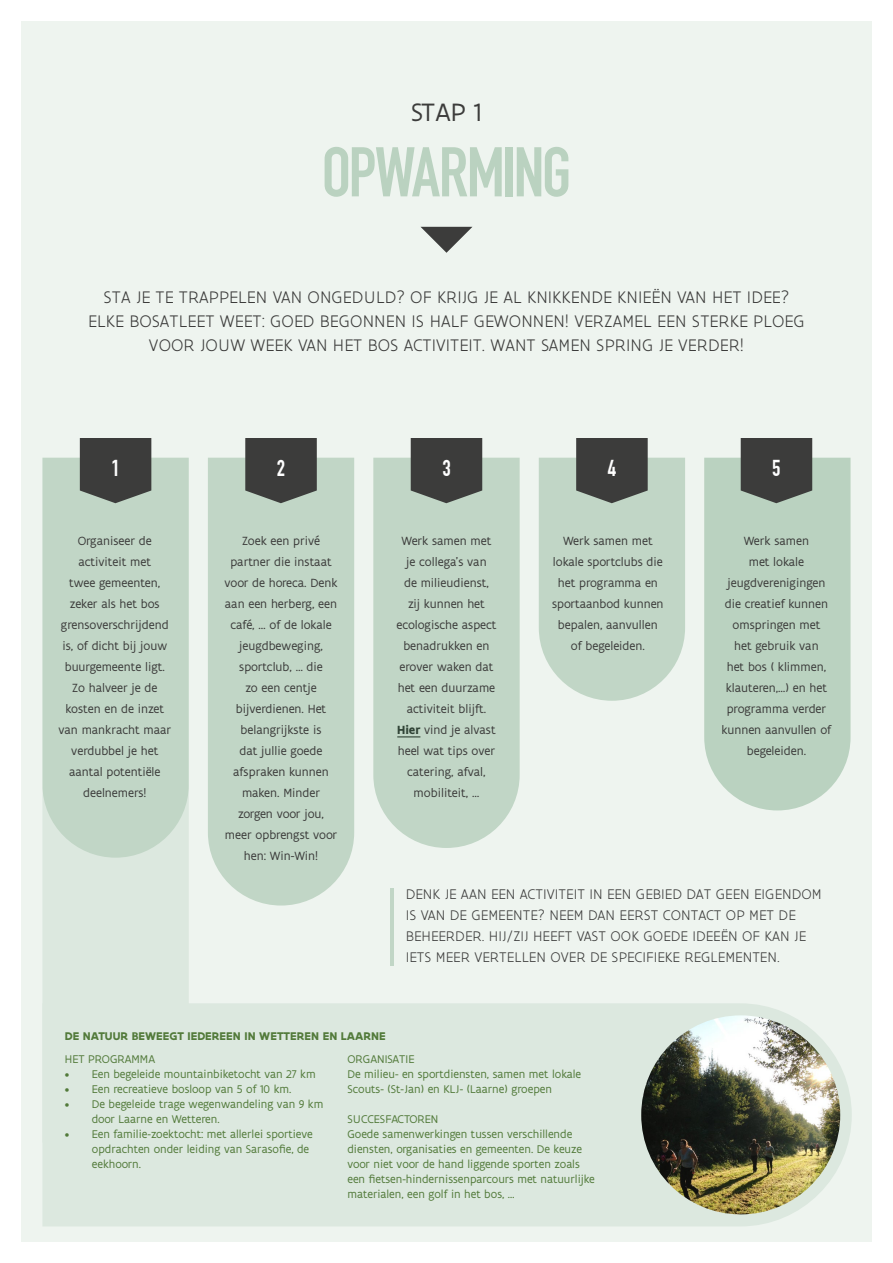
<style>
.page{position:relative;width:893px;height:1263px;background:#fff}
.page>*{position:absolute;margin:0;border:0;box-sizing:border-box;transform-origin:0 0}
.t1{font:700 69px "DIN Condensed";letter-spacing:-.035em;color:#bad2c0}
.t2{font:27px "Flanders Art Sans";color:#3c3c3b}
.t3{font:700 22.5px "DIN Condensed";color:#fff}
.t4{font:300 18px/24px "Flanders Art Sans";letter-spacing:.005em;color:#3c3c3b;text-align:center}
.t5{font:300 15px/21px "Flanders Art Sans";letter-spacing:.005em;color:#3c3c3b}
.t6{font:12.75px/21px "Flanders Art Sans";color:#3c3c3b;text-align:center}
.t7{font:12px/15px "Flanders Art Sans";color:#527a3a}
.t8{font:700 12px "Flanders Art Sans";letter-spacing:.005em;color:#527a3a}
.s1{font-weight:700;color:#304336}
</style>
<div class="page">
<div style="left:21px;top:21px;width:851px;height:1220px;background:#eef4ef"></div>
<div style="left:42px;top:858px;width:147px;height:145px;background:#dce8df"></div>
<svg style="left:421px;top:227px;width:51px;height:26px"></svg>
<div style="left:42px;top:458px;width:147px;height:400px;background:#c1d6c6"></div>
<div style="left:208px;top:458px;width:146px;height:447px;background:#c1d6c6"></div>
<div style="left:373px;top:458px;width:147px;height:390px;background:#c1d6c6"></div>
<div style="left:704px;top:458px;width:146px;height:352px;background:#bad2c0"></div>
<svg style="left:80px;top:438px;width:71px;height:65px;background:#484a48"></svg>
<svg style="left:245px;top:438px;width:72px;height:65px;background:#494b49"></svg>
<svg style="left:411px;top:438px;width:71px;height:65px;background:#484a48"></svg>
<svg style="left:539px;top:438px;width:146px;height:263px;background:#b6c8ba"></svg>
<svg style="left:741px;top:438px;width:71px;height:65px;background:#474a47"></svg>
<svg style="left:397px;top:736px;width:23px;height:1px"></svg>
<div style="left:42px;top:1003px;width:810px;height:223px;background:#dce8df"></div>
<img style="left:641px;top:1015px;width:199px;height:199px;border-radius:99px">
<hr style="left:390px;top:888px;width:4px;height:77px;background:#c1d6c6">
<h2 class="t2" style="left:411px;top:95px;width:72px">STAP 1</h2>
<h1 class="t1" style="left:322px;top:132px;width:251px">OPWARMING</h1>
<h3 class="t4" style="left:88px;top:286px;width:718px">STA JE TE TRAPPELEN VAN ONGEDULD? OF KRIJG JE AL KNIKKENDE KNIEËN VAN HET IDEE?<br>ELKE BOSATLEET WEET: GOED BEGONNEN IS HALF GEWONNEN! VERZAMEL EEN STERKE PLOEG<br>VOOR JOUW WEEK VAN HET BOS ACTIVITEIT. WANT SAMEN SPRING JE VERDER!</h3>
<h3 class="t3" style="left:111px;top:455px;width:10px">1</h3>
<h3 class="t3" style="left:277px;top:455px;width:10px">2</h3>
<h3 class="t3" style="left:442px;top:455px;width:10px">3</h3>
<h3 class="t3" style="left:608px;top:455px;width:10px">4</h3>
<h3 class="t3" style="left:772px;top:455px;width:10px">5</h3>
<p class="t6" style="left:59px;top:530px;width:114px">Organiseer de activiteit met<br>twee gemeenten, zeker als het bos grensoverschrijdend is, of dicht bij jouw buurgemeente ligt.<br>Zo halveer je de kosten en de inzet van mankracht maar verdubbel je het aantal potentiële deelnemers!</p>
<p class="t6" style="left:225px;top:530px;width:115px">Zoek een privé partner die instaat voor de horeca. Denk aan een herberg, een café, … of de lokale jeugdbeweging, sportclub, … die<br>zo een centje bijverdienen. Het belangrijkste is<br>dat jullie goede afspraken kunnen maken. Minder zorgen voor jou, meer opbrengst voor hen: Win-Win!</p>
<p class="t6" style="left:396px;top:530px;width:102px">Werk samen met je collega’s van<br>de milieudienst,<br>zij kunnen het ecologische aspect benadrukken en erover waken dat het een duurzame activiteit blijft.<br><span class="s1">Hier</span> vind je alvast heel wat tips over catering, afval, mobiliteit, …</p>
<p class="t6" style="left:552px;top:530px;width:113px">Werk samen met lokale sportclubs die het programma en sportaanbod kunnen bepalen, aanvullen of begeleiden.</p>
<p class="t6" style="left:722px;top:530px;width:111px">Werk samen<br>met lokale jeugdverenigingen die creatief kunnen omspringen met<br>het gebruik van<br>het bos ( klimmen, klauteren,…) en het programma verder kunnen aanvullen of begeleiden.</p>
<p class="t5" style="left:406px;top:884px;width:418px">DENK JE AAN EEN ACTIVITEIT IN EEN GEBIED DAT GEEN EIGENDOM IS VAN DE GEMEENTE? NEEM DAN EERST CONTACT OP MET DE BEHEERDER. HIJ/ZIJ HEEFT VAST OOK GOEDE IDEEËN OF KAN JE IETS MEER VERTELLEN OVER DE SPECIFIEKE REGLEMENTEN.</p>
<p class="t8" style="left:65px;top:1028px;width:322px">DE NATUUR BEWEEGT IEDEREEN IN WETTEREN EN LAARNE</p>
<p class="t7" style="left:65px;top:1052px;width:92px">HET PROGRAMMA</p>
<p class="t7" style="left:65px;top:1067px;width:252px">• Een begeleide mountainbiketocht van 27 km</p>
<p class="t7" style="left:65px;top:1082px;width:228px">• Een recreatieve bosloop van 5 of 10 km.</p>
<p class="t7" style="left:92px;top:1097px;width:233px;text-indent:-27px">• De begeleide trage wegenwandeling van 9 km door Laarne en Wetteren.</p>
<p class="t7" style="left:92px;top:1127px;width:223px;text-indent:-27px">• Een familie-zoektocht: met allerlei sportieve opdrachten onder leiding van Sarasofie, de eekhoorn.</p>
<p class="t7" style="left:347px;top:1052px;width:235px">ORGANISATIE<br>De milieu- en sportdiensten, samen met lokale<br>Scouts- (St-Jan) en KLJ- (Laarne) groepen</p>
<p class="t7" style="left:347px;top:1112px;width:249px">SUCCESFACTOREN<br>Goede samenwerkingen tussen verschillende diensten, organisaties en gemeenten. De keuze voor niet voor de hand liggende sporten zoals een fietsen-hindernissenparcours met natuurlijke materialen, een golf in het bos, …</p>
</div>
